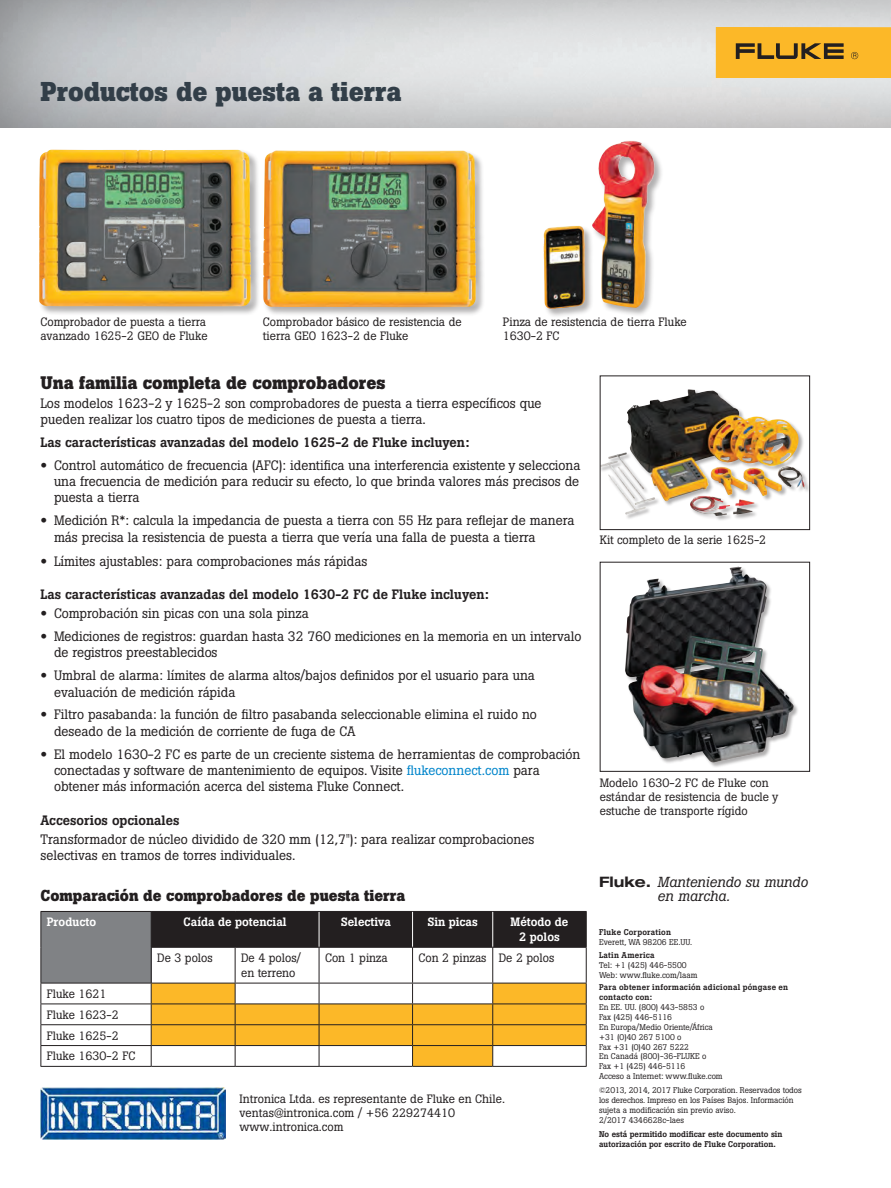
<style>
.page{position:relative;width:891px;height:1188px;background:#fff}
.page>*{position:absolute;margin:0;border:0;box-sizing:border-box;transform-origin:0 0}
.t1{font:700 27px "Boton Pro";color:#323e48}
.t2{font:700 18px "Boton Pro";color:#231f20}
.t3{font:700 15.75px "Boton Pro";color:#231f20}
.t4{font:italic 14.4px/14.4px "Boton Pro";color:#231f20}
.t5{font:13.5px/16.2px "Boton Pro";color:#231f20}
.t6{font:500 13.5px "Boton Pro";color:#231f20}
.t7{font:12px/14.4px "Boton Pro";color:#231f20}
.t8{font:12px/14.4px "Boton Pro";color:#221e1f}
.t9{font:500 12px/15px "Boton Pro";color:#fff;text-align:center}
.t10{font:8.25px/9.9px "Boton Pro";color:#231f20}
.t11{font:500 8.25px/9.9px "Boton Pro";letter-spacing:.015em;color:#231f20}
.s1{font-family:"Helvetica Neue LT Std";font-weight:700;font-stretch:expanded}
.s2{color:#0085cb}
.s3{font-family:"Helvetica Neue LT Pro";font-weight:700;font-style:normal;font-stretch:expanded}
</style>
<div class="page">
<div style="left:0;top:0;width:891px;height:129px;background:#231f20;opacity:.5"></div>
<div style="left:716px;top:27px;width:175px;height:51px;background:#fcb828"></div>
<svg style="left:736px;top:43px;width:108px;height:16px"></svg>
<svg style="left:851px;top:52px;width:7px;height:7px"></svg>
<div style="left:600px;top:389px;width:210px;height:133px;background:#231f20;opacity:.35"></div>
<img style="left:627px;top:389px;width:173px;height:112px">
<div style="left:600px;top:376px;width:210px;height:154px;border:1px solid #231f20"></div>
<div style="left:625px;top:567px;width:174px;height:201px;background:#231f20;opacity:.35"></div>
<img style="left:625px;top:567px;width:169px;height:196px">
<div style="left:600px;top:562px;width:210px;height:210px;border:1px solid #231f20"></div>
<div style="left:263px;top:150px;width:223px;height:167px;background:#231f20;opacity:.35"></div>
<img style="left:263px;top:150px;width:213px;height:157px">
<div style="left:543px;top:140px;width:121px;height:179px;background:#231f20;opacity:.35"></div>
<img style="left:544px;top:141px;width:111px;height:168px">
<div style="left:39px;top:149px;width:222px;height:167px;background:#231f20;opacity:.35"></div>
<img style="left:39px;top:149px;width:212px;height:158px">
<div style="left:41px;top:911px;width:110px;height:72px;background:#808285"></div>
<div style="left:152px;top:912px;width:434px;height:35px;background:#231f20"></div>
<hr style="left:319px;top:912px;width:1px;height:35px;background:#fff">
<hr style="left:412px;top:912px;width:1px;height:35px;background:#fff">
<hr style="left:492px;top:912px;width:1px;height:35px;background:#fff">
<hr style="left:40px;top:911px;width:111px;height:1px;background:#231f20">
<hr style="left:40px;top:912px;width:1px;height:35px;background:#231f20">
<hr style="left:151px;top:911px;width:84px;height:1px;background:#231f20">
<hr style="left:151px;top:912px;width:1px;height:35px;background:#231f20">
<hr style="left:235px;top:911px;width:84px;height:1px;background:#231f20">
<hr style="left:319px;top:911px;width:94px;height:1px;background:#231f20">
<hr style="left:413px;top:911px;width:80px;height:1px;background:#231f20">
<hr style="left:493px;top:911px;width:94px;height:1px;background:#231f20">
<hr style="left:586px;top:912px;width:1px;height:35px;background:#231f20">
<hr style="left:40px;top:947px;width:1px;height:36px;background:#231f20">
<hr style="left:151px;top:947px;width:84px;height:1px;background:#231f20">
<hr style="left:151px;top:948px;width:1px;height:35px;background:#231f20">
<hr style="left:235px;top:947px;width:84px;height:1px;background:#231f20">
<hr style="left:235px;top:948px;width:1px;height:35px;background:#231f20">
<hr style="left:319px;top:947px;width:94px;height:1px;background:#231f20">
<hr style="left:319px;top:948px;width:1px;height:35px;background:#231f20">
<hr style="left:413px;top:947px;width:80px;height:1px;background:#231f20">
<hr style="left:412px;top:948px;width:1px;height:35px;background:#231f20">
<hr style="left:493px;top:947px;width:94px;height:1px;background:#231f20">
<hr style="left:492px;top:948px;width:1px;height:35px;background:#231f20">
<hr style="left:586px;top:948px;width:1px;height:35px;background:#231f20">
<hr style="left:40px;top:983px;width:111px;height:1px;background:#231f20">
<hr style="left:40px;top:1004px;width:111px;height:1px;background:#231f20">
<hr style="left:40px;top:1024px;width:111px;height:1px;background:#231f20">
<hr style="left:40px;top:1045px;width:111px;height:1px;background:#231f20">
<svg style="left:40px;top:983px;width:1px;height:83px"></svg>
<hr style="left:40px;top:1066px;width:111px;height:1px;background:#231f20">
<hr style="left:151px;top:1066px;width:84px;height:1px;background:#231f20">
<hr style="left:235px;top:1066px;width:84px;height:1px;background:#231f20">
<hr style="left:319px;top:1066px;width:94px;height:1px;background:#231f20">
<hr style="left:413px;top:1066px;width:80px;height:1px;background:#231f20">
<hr style="left:493px;top:1066px;width:94px;height:1px;background:#231f20">
<svg style="left:151px;top:983px;width:436px;height:83px"></svg>
<hr style="left:151px;top:1045px;width:84px;height:1px;background:#231f20">
<img style="left:40px;top:1088px;width:186px;height:51px">
<h1 class="t1" style="left:40px;top:74px;width:363px">Productos de puesta a tierra</h1>
<p class="t7" style="left:40px;top:314px;width:169px">Comprobador de puesta a tierra avanzado 1625-2 GEO de Fluke</p>
<p class="t7" style="left:263px;top:314px;width:200px">Comprobador básico de resistencia de tierra GEO 1623-2 de Fluke</p>
<p class="t7" style="left:503px;top:314px;width:185px">Pinza de resistencia de tierra Fluke<br>1630-2 FC</p>
<h2 class="t2" style="left:40px;top:371px;width:346px">Una familia completa de comprobadores</h2>
<p class="t5" style="left:40px;top:395px;width:503px">Los modelos 1623-2 y 1625-2 son comprobadores de puesta a tierra específicos que pueden realizar los cuatro tipos de mediciones de puesta a tierra.</p>
<p class="t6" style="left:40px;top:434px;width:431px">Las características avanzadas del modelo 1625-2 de Fluke incluyen:</p>
<p class="t5" style="left:54px;top:457px;width:528px;text-align:justify;text-indent:-14px"><span class="s1">•</span> Control automático de frecuencia (AFC): identifica una interferencia existente y selecciona una frecuencia de medición para reducir su efecto, lo que brinda valores más precisos de puesta a tierra</p>
<p class="t5" style="left:54px;top:513px;width:522px;text-indent:-14px"><span class="s1">•</span> Medición R*: calcula la impedancia de puesta a tierra con 55 Hz para reflejar de manera más precisa la resistencia de puesta a tierra que vería una falla de puesta a tierra</p>
<p class="t5" style="left:40px;top:553px;width:328px"><span class="s1">•</span> Límites ajustables: para comprobaciones más rápidas</p>
<p class="t6" style="left:40px;top:586px;width:450px">Las características avanzadas del modelo 1630-2 FC de Fluke incluyen:</p>
<p class="t5" style="left:40px;top:605px;width:270px"><span class="s1">•</span> Comprobación sin picas con una sola pinza</p>
<p class="t5" style="left:54px;top:628px;width:529px;text-indent:-14px"><span class="s1">•</span> Mediciones de registros: guardan hasta 32 760 mediciones en la memoria en un intervalo de registros preestablecidos</p>
<p class="t5" style="left:54px;top:668px;width:483px;text-indent:-14px"><span class="s1">•</span> Umbral de alarma: límites de alarma altos/bajos definidos por el usuario para una evaluación de medición rápida</p>
<p class="t5" style="left:54px;top:707px;width:484px;text-indent:-14px"><span class="s1">•</span> Filtro pasabanda: la función de filtro pasabanda seleccionable elimina el ruido no deseado de la medición de corriente de fuga de CA</p>
<p class="t5" style="left:54px;top:746px;width:528px;text-indent:-14px"><span class="s1">•</span> El modelo 1630-2 FC es parte de un creciente sistema de herramientas de comprobación conectadas y software de mantenimiento de equipos. Visite <span class="s2">flukeconnect.com</span> para obtener más información acerca del sistema Fluke Connect.</p>
<p class="t6" style="left:40px;top:811px;width:141px">Accesorios opcionales</p>
<p class="t5" style="left:40px;top:831px;width:495px">Transformador de núcleo dividido de 320 mm (12,7"): para realizar comprobaciones selectivas en tramos de torres individuales.</p>
<p class="t3" style="left:40px;top:886px;width:366px">Comparación de comprobadores de puesta tierra</p>
<p class="t9" style="left:47px;top:915px;width:51px">Producto</p>
<p class="t9" style="left:184px;top:915px;width:105px">Caída de potencial</p>
<p class="t9" style="left:341px;top:915px;width:52px">Selectiva</p>
<p class="t9" style="left:427px;top:915px;width:52px">Sin picas</p>
<p class="t9" style="left:511px;top:915px;width:59px">Método de<br>2 polos</p>
<p class="t7" style="left:157px;top:951px;width:57px">De 3 polos</p>
<p class="t7" style="left:241px;top:950px;width:61px;line-height:15px">De 4 polos/ en terreno</p>
<p class="t7" style="left:325px;top:951px;width:64px">Con 1 pinza</p>
<p class="t7" style="left:419px;top:951px;width:137px">Con 2 pinzas De 2 polos</p>
<p class="t7" style="left:47px;top:983px;width:90px;line-height:20.9px">Fluke 1621<br>Fluke 1623-2<br>Fluke 1625-2<br>Fluke 1630-2 FC</p>
<p class="t7" style="left:600px;top:533px;width:168px">Kit completo de la serie 1625-2</p>
<p class="t7" style="left:600px;top:775px;width:180px">Modelo 1630-2 FC de Fluke con estándar de resistencia de bucle y estuche de transporte rígido</p>
<p class="t4" style="left:658px;top:874px;width:152px;text-indent:-58px"><span class="s3">Fluke.</span> Manteniendo su mundo en marcha.</p>
<p class="t11" style="left:599px;top:927px;width:73px">Fluke Corporation</p>
<p class="t10" style="left:599px;top:937px;width:95px">Everett, WA 98206 EE.UU.</p>
<p class="t11" style="left:599px;top:950px;width:57px">Latin America</p>
<p class="t10" style="left:599px;top:960px;width:100px">Tel: +1 (425) 446-5500<br>Web: www.fluke.com/laam</p>
<p class="t11" style="left:599px;top:982px;width:191px">Para obtener información adicional póngase en contacto con:</p>
<p class="t10" style="left:599px;top:1002px;width:125px">En EE. UU. (800) 443-5853 o<br>Fax (425) 446-5116<br>En Europa/Medio Oriente/África +31 (0)40 267 5100 o<br>Fax +31 (0)40 267 5222<br>En Canadá (800)-36-FLUKE o<br>Fax +1 (425) 446-5116<br>Acceso a Internet: www.fluke.com</p>
<p class="t10" style="left:599px;top:1086px;width:204px">©2013, 2014, 2017 Fluke Corporation. Reservados todos los derechos. Impreso en los Países Bajos. Información sujeta a modificación sin previo aviso.<br>2/2017 4346628c-laes</p>
<p class="t11" style="left:599px;top:1130px;width:185px">No está permitido modificar este documento sin autorización por escrito de Fluke Corporation.</p>
<p class="t8" style="left:240px;top:1091px;width:267px">Intronica Ltda. es representante de Fluke en Chile. ventas@intronica.com / +56 229274410 www.intronica.com</p>
</div>
